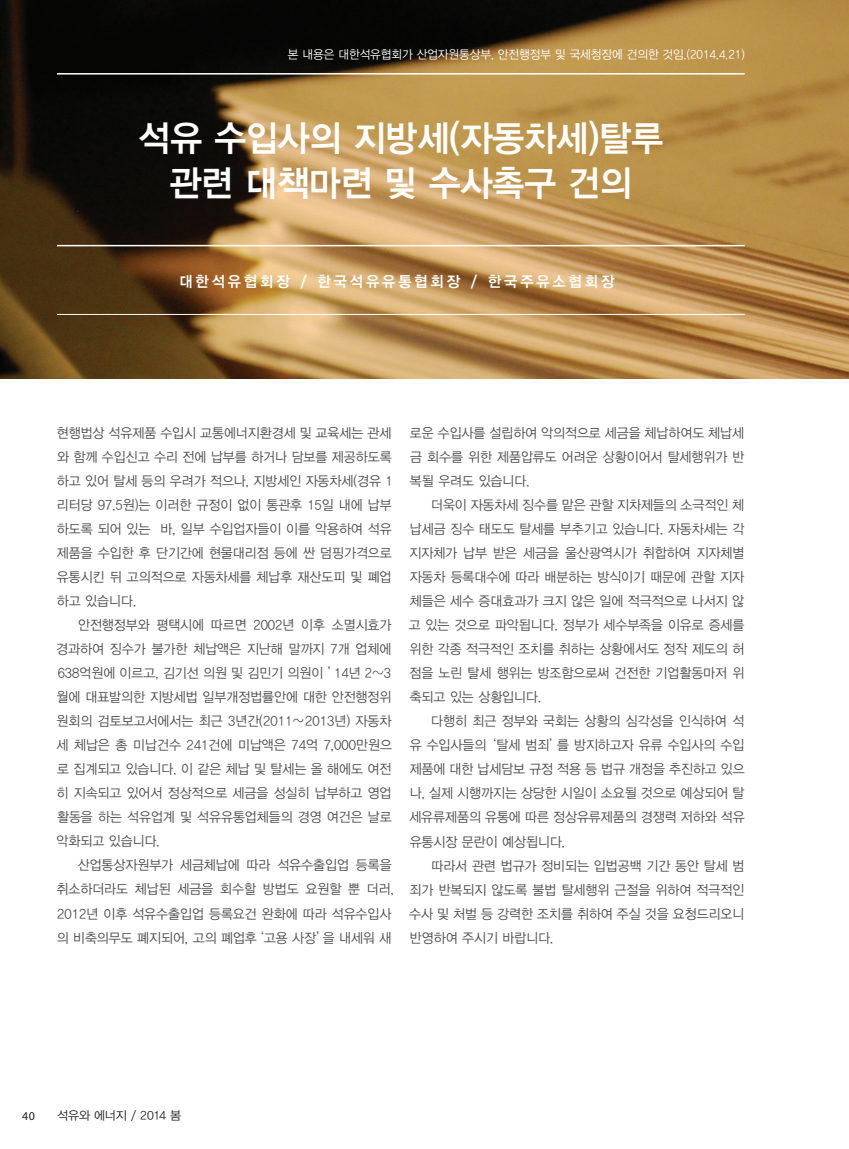
<style>
.page{position:relative;width:849px;height:1149px;background:#fff}
.page>*{position:absolute;margin:0;border:0;box-sizing:border-box;transform-origin:0 0}
.t1{font:36px/45px "YDIYGO340";color:#fff;text-align:center;scale:.96 1}
.t2{font:15px "YDIYGO340";letter-spacing:.2em;color:#fff;scale:.96 1}
.t3{font:13.5px/24px "YDIYGO320";color:#4b4c4d;text-align:justify;scale:.96 1}
.t4{font:12px "YDIYGO320";color:#fff;scale:.96 1}
.t5{font:12px "YDIYGO320";letter-spacing:-.02em;color:#231f20}
.t6{font:12px "Myriad Pro";color:#231f20}
</style>
<div class="page">
<img style="left:0;top:0;width:848px;height:378px">
<hr style="left:57px;top:73px;width:687px;height:1px;background:#fff">
<hr style="left:57px;top:245px;width:687px;height:1px;background:#fff">
<hr style="left:57px;top:314px;width:687px;height:1px;background:#fff">
<p class="t4" style="left:288px;top:47px;width:477px">본 내용은 대한석유협회가 산업자원통상부, 안전행정부 및 국세청장에 건의한 것임.(2014.4.21)</p>
<h1 class="t1" style="left:138px;top:116px;width:547px">석유 수입사의 지방세(자동차세)탈루 관련 대책마련 및 수사촉구 건의</h1>
<p class="t2" style="left:179px;top:272px;width:454px">대한석유협회장 / 한국석유유통협회장 / 한국주유소협회장</p>
<p class="t3" style="left:57px;top:421px;width:351px">현행법상 석유제품 수입시 교통에너지환경세 및 교육세는 관세 와 함께 수입신고 수리 전에 납부를 하거나 담보를 제공하도록 하고 있어 탈세 등의 우려가 적으나, 지방세인 자동차세(경유 1 리터당 97.5원)는 이러한 규정이 없이 통관후 15일 내에 납부 하도록 되어 있는 바, 일부 수입업자들이 이를 악용하여 석유 제품을 수입한 후 단기간에 현물대리점 등에 싼 덤핑가격으로 유통시킨 뒤 고의적으로 자동차세를 체납후 재산도피 및 폐업 하고 있습니다.</p>
<p class="t3" style="left:56px;top:613px;width:351px;text-indent:22px">안전행정부와 평택시에 따르면 2002년 이후 소멸시효가 경과하여 징수가 불가한 체납액은 지난해 말까지 7개 업체에 638억원에 이르고, 김기선 의원 및 김민기 의원이 ’14년 2~3 월에 대표발의한 지방세법 일부개정법률안에 대한 안전행정위 원회의 검토보고서에서는 최근 3년간(2011∼2013년) 자동차 세 체납은 총 미납건수 241건에 미납액은 74억 7,000만원으 로 집계되고 있습니다. 이 같은 체납 및 탈세는 올 해에도 여전 히 지속되고 있어서 정상적으로 세금을 성실히 납부하고 영업 활동을 하는 석유업계 및 석유유통업체들의 경영 여건은 날로 악화되고 있습니다.</p>
<p class="t3" style="left:57px;top:853px;width:353px;text-align:left;text-indent:21px">산업통상자원부가 세금체납에 따라 석유수출입업 등록을 취소하더라도 체납된 세금을 회수할 방법도 요원할 뿐 더러,<br>2012년 이후 석유수출입업 등록요건 완화에 따라 석유수입사 의 비축의무도 폐지되어, 고의 폐업후 ‘고용 사장’을 내세워 새</p>
<p class="t3" style="left:410px;top:421px;width:350px">로운 수입사를 설립하여 악의적으로 세금을 체납하여도 체납세 금 회수를 위한 제품압류도 어려운 상황이어서 탈세행위가 반 복될 우려도 있습니다.</p>
<p class="t3" style="left:408px;top:493px;width:351px;text-indent:22px">더욱이 자동차세 징수를 맡은 관할 지차제들의 소극적인 체 납세금 징수 태도도 탈세를 부추기고 있습니다. 자동차세는 각 지자체가 납부 받은 세금을 울산광역시가 취합하여 지자체별 자동차 등록대수에 따라 배분하는 방식이기 때문에 관할 지자 체들은 세수 증대효과가 크지 않은 일에 적극적으로 나서지 않 고 있는 것으로 파악됩니다. 정부가 세수부족을 이유로 증세를 위한 각종 적극적인 조치를 취하는 상황에서도 정작 제도의 허 점을 노린 탈세 행위는 방조함으로써 건전한 기업활동마저 위 축되고 있는 상황입니다.</p>
<p class="t3" style="left:409px;top:709px;width:351px;text-indent:22px">다행히 최근 정부와 국회는 상황의 심각성을 인식하여 석 유 수입사들의 ‘탈세 범죄’를 방지하고자 유류 수입사의 수입 제품에 대한 납세담보 규정 적용 등 법규 개정을 추진하고 있으 나, 실제 시행까지는 상당한 시일이 소요될 것으로 예상되어 탈 세유류제품의 유통에 따른 정상유류제품의 경쟁력 저하와 석유 유통시장 문란이 예상됩니다.</p>
<p class="t3" style="left:409px;top:853px;width:350px;text-indent:22px">따라서 관련 법규가 정비되는 입법공백 기간 동안 탈세 범 죄가 반복되지 않도록 불법 탈세행위 근절을 위하여 적극적인 수사 및 처벌 등 강력한 조치를 취하여 주실 것을 요청드리오니 반영하여 주시기 바랍니다.</p>
<p class="t6" style="left:22px;top:1108px;width:14px">40</p>
<p class="t5" style="left:57px;top:1108px;width:125px">석유와 에너지 / 2014 봄</p>
</div>
